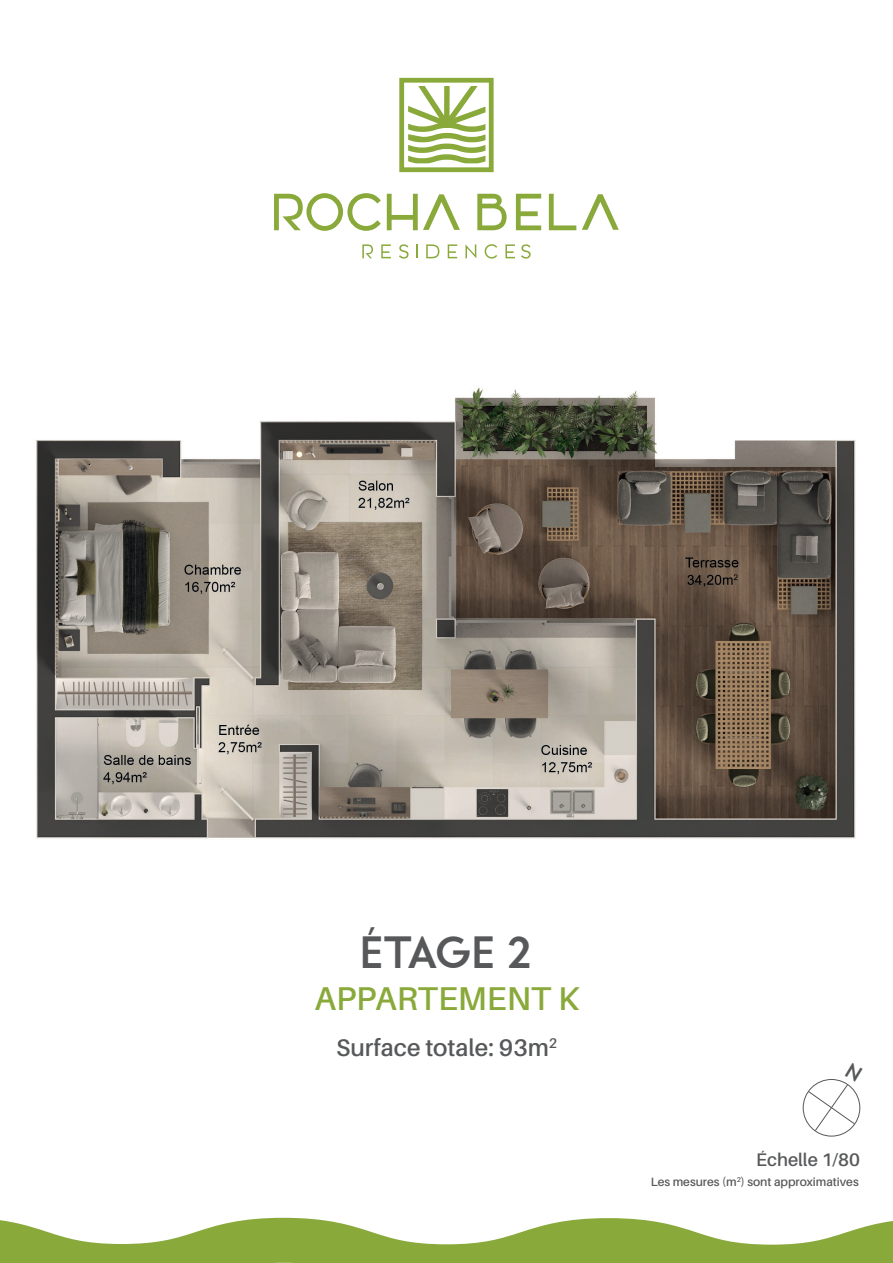
<style>
.page{position:relative;width:893px;height:1263px;background:#fff}
.page>*{position:absolute;margin:0;border:0;box-sizing:border-box;transform-origin:0 0}
.t1{font:500 45px "Qargeo";letter-spacing:-.025em;color:#57585a}
.t2{font:600 33px "Aileron";color:#89a93b}
.t3{font:600 24px "Aileron";color:#57585a}
.t4{font:600 18.15px "Aileron";color:#57585a}
.t5{font:600 12px "Aileron";color:#57585a}
</style>
<div class="page">
<img style="left:36px;top:387px;width:820px;height:452px">
<svg style="left:399px;top:78px;width:95px;height:94px"></svg>
<svg style="left:274px;top:193px;width:107px;height:38px"></svg>
<svg style="left:477px;top:194px;width:30px;height:36px"></svg>
<svg style="left:516px;top:194px;width:25px;height:36px"></svg>
<svg style="left:549px;top:194px;width:27px;height:36px"></svg>
<svg style="left:362px;top:244px;width:11px;height:14px"></svg>
<svg style="left:381px;top:244px;width:10px;height:14px"></svg>
<svg style="left:399px;top:244px;width:9px;height:15px"></svg>
<svg style="left:416px;top:244px;width:2px;height:14px"></svg>
<svg style="left:426px;top:244px;width:13px;height:14px"></svg>
<svg style="left:448px;top:244px;width:9px;height:14px"></svg>
<svg style="left:465px;top:244px;width:11px;height:14px"></svg>
<svg style="left:485px;top:244px;width:12px;height:15px"></svg>
<svg style="left:505px;top:244px;width:10px;height:14px"></svg>
<svg style="left:521px;top:244px;width:10px;height:15px"></svg>
<svg style="left:387px;top:194px;width:73px;height:36px"></svg>
<svg style="left:582px;top:194px;width:37px;height:36px"></svg>
<svg style="left:0;top:1217px;width:893px;height:46px"></svg>
<svg style="left:807px;top:1079px;width:54px;height:53px"></svg>
<h1 class="t1" style="left:360px;top:927px;width:174px">ÉTAGE 2</h1>
<h2 class="t2" style="left:314px;top:980px;width:266px">APPARTEMENT K</h2>
<h3 class="t3" style="left:336px;top:1034px;width:223px">Surface totale: 93m<sup>2</sup></h3>
<h3 class="t4" style="left:756px;top:1150px;width:105px">Échelle 1/80</h3>
<p class="t5" style="left:651px;top:1175px;width:210px">Les mesures (m<sup>2</sup>) sont approximatives</p>
</div>
